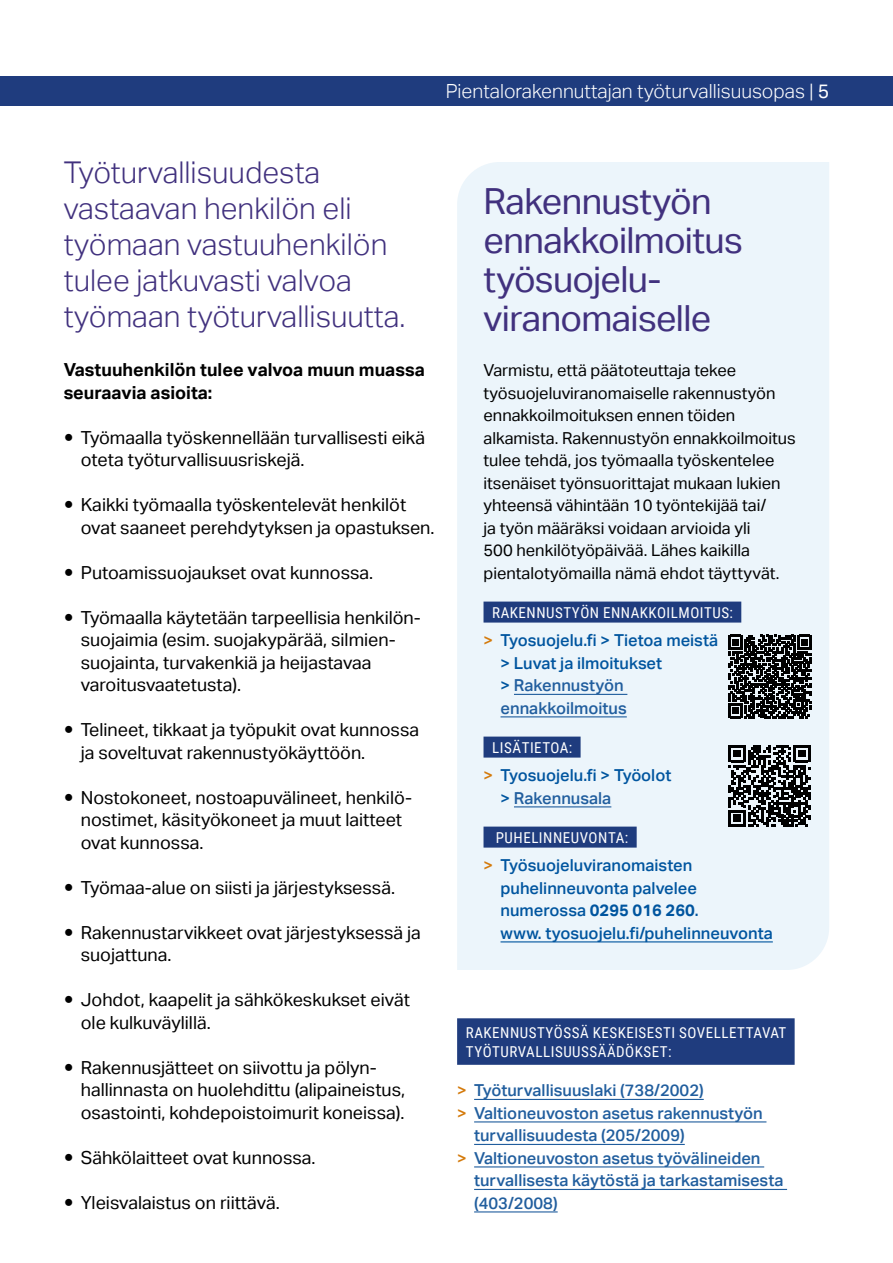
<style>
.page{position:relative;width:893px;height:1263px;background:#fff}
.page>*{position:absolute;margin:0;border:0;box-sizing:border-box;transform-origin:0 0}
.t1{font:36px/39px "Aktiv Grotesk";letter-spacing:-.02em;color:#41317e}
.t2{font:300 30px/36px "Aktiv Grotesk";color:#41317e}
.t3{font:300 19.5px "Aktiv Grotesk";color:#fff}
.t4{font:18px/22.5px "Aktiv Grotesk";color:#000}
.t5{font:700 18px/22.5px "Aktiv Grotesk";color:#000}
.t6{font:16.5px/22.5px "Aktiv Grotesk";color:#000}
.t7{font:500 16.5px/22.5px "Aktiv Grotesk";color:#00559f}
.t8{font:500 16.5px "Aktiv Grotesk";color:#215e9e}
.t9{font:15px/19.5px "Roboto Condensed";letter-spacing:.035em;color:#fff}
.s1{font-weight:400}
.s2{color:#d47a0b}
.s3{color:#215e9e}
.s4{font-weight:700}
</style>
<div class="page">
<div style="left:0;top:76px;width:893px;height:30px;background:#1f3c7e"></div>
<div style="left:457px;top:162px;width:372px;height:808px;background:#ecf5fb"></div>
<div style="left:483px;top:602px;width:258px;height:21px;background:#1f3c7e"></div>
<hr style="left:514px;top:694px;width:113px;height:1px;background:#215e9e">
<hr style="left:500px;top:716px;width:127px;height:1px;background:#215e9e">
<div style="left:483px;top:737px;width:98px;height:21px;background:#1f3c7e"></div>
<hr style="left:514px;top:806px;width:97px;height:1px;background:#215e9e">
<div style="left:483px;top:827px;width:154px;height:21px;background:#1f3c7e"></div>
<hr style="left:500px;top:941px;width:273px;height:1px;background:#00559f">
<svg style="left:728px;top:635px;width:83px;height:83px;background:#3d3f41"></svg>
<svg style="left:728px;top:745px;width:83px;height:82px;background:#575b5d"></svg>
<div style="left:457px;top:1018px;width:338px;height:47px;background:#1f3c7e"></div>
<hr style="left:474px;top:1099px;width:230px;height:1px;background:#215e9e">
<hr style="left:474px;top:1121px;width:292px;height:1px;background:#215e9e">
<hr style="left:474px;top:1144px;width:211px;height:1px;background:#215e9e">
<hr style="left:474px;top:1166px;width:290px;height:1px;background:#215e9e">
<hr style="left:474px;top:1189px;width:313px;height:1px;background:#215e9e">
<hr style="left:474px;top:1211px;width:84px;height:1px;background:#215e9e">
<p class="t3" style="left:446px;top:80px;width:385px">Pientalorakennuttajan työturvallisuusopas | <span class="s1">5</span></p>
<h2 class="t2" style="left:64px;top:155px;width:343px">Työturvallisuudesta vastaavan henkilön eli työmaan vastuuhenkilön tulee jatkuvasti valvoa työmaan työturvallisuutta.</h2>
<p class="t5" style="left:64px;top:359px;width:363px">Vastuuhenkilön tulee valvoa muun muassa seuraavia asioita:</p>
<p class="t4" style="left:81px;top:426px;width:346px">Työmaalla työskennellään turvallisesti eikä oteta työturvallisuusriskejä.</p>
<p class="t4" style="left:81px;top:494px;width:355px">Kaikki työmaalla työskentelevät henkilöt ovat saaneet perehdytyksen ja opastuksen.</p>
<p class="t4" style="left:81px;top:561px;width:294px">Putoamissuojaukset ovat kunnossa.</p>
<p class="t4" style="left:81px;top:606px;width:342px">Työmaalla käytetään tarpeellisia henkilön&shy;suojaimia (esim. suojakypärää, silmien&shy;suojainta, turvakenkiä ja heijastavaa varoitusvaatetusta).</p>
<p class="t4" style="left:81px;top:719px;width:340px">Telineet, tikkaat ja työpukit ovat kunnossa ja soveltuvat rakennustyökäyttöön.</p>
<p class="t4" style="left:81px;top:786px;width:333px">Nostokoneet, nostoapuvälineet, henkilö&shy;nostimet, käsityökoneet ja muut laitteet ovat kunnossa.</p>
<p class="t4" style="left:81px;top:876px;width:316px">Työmaa-alue on siisti ja järjestyksessä.</p>
<p class="t4" style="left:81px;top:921px;width:342px">Rakennustarvikkeet ovat järjestyksessä ja suojattuna.</p>
<p class="t4" style="left:81px;top:989px;width:331px">Johdot, kaapelit ja sähkökeskukset eivät ole kulkuväylillä.</p>
<p class="t4" style="left:81px;top:1056px;width:326px">Rakennusjätteet on siivottu ja pölyn&shy;hallinnasta on huolehdittu (alipaineistus, osastointi, kohdepoistoimurit koneissa).</p>
<p class="t4" style="left:81px;top:1146px;width:236px">Sähkölaitteet ovat kunnossa.</p>
<p class="t4" style="left:81px;top:1191px;width:200px">Yleisvalaistus on riittävä.</p>
<h1 class="t1" style="left:483px;top:182px;width:261px">Rakennustyön ennakkoilmoitus työsuojelu&shy;viranomaiselle</h1>
<p class="t6" style="left:483px;top:359px;width:314px">Varmistu, että päätoteuttaja tekee työsuojeluviranomaiselle rakennustyön ennakkoilmoituksen ennen töiden alkamista. Rakennustyön ennakkoilmoitus tulee tehdä, jos työmaalla työskentelee itsenäiset työnsuorittajat mukaan lukien yhteensä vähintään 10 työntekijää tai/<br>ja työn määräksi voidaan arvioida yli<br>500 henkilötyöpäivää. Lähes kaikilla pientalotyömailla nämä ehdot täyttyvät.</p>
<p class="t9" style="left:492px;top:602px;width:242px">RAKENNUSTYÖN ENNAKKOILMOITUS:</p>
<p class="t7" style="left:500px;top:629px;width:219px;text-indent:-17px"><span class="s2">&gt;</span> Tyosuojelu.fi &gt; Tietoa meistä &gt; Luvat ja ilmoitukset<br>&gt; <span class="s3">Rakennustyön ennakkoilmoitus</span></p>
<p class="t9" style="left:492px;top:737px;width:82px">LISÄTIETOA:</p>
<p class="t7" style="left:500px;top:764px;width:172px;text-indent:-17px"><span class="s2">&gt;</span> Tyosuojelu.fi &gt; Työolot &gt; <span class="s3">Rakennusala</span></p>
<p class="t9" style="left:496px;top:827px;width:134px">PUHELINNEUVONTA:</p>
<p class="t7" style="left:500px;top:854px;width:274px;text-indent:-17px"><span class="s2">&gt;</span> Työsuojeluviranomaisten puhelinneuvonta palvelee numerossa <span class="s4">0295 016 260</span>.<br>www. tyosuojelu.fi/puhelinneuvonta</p>
<p class="t9" style="left:466px;top:1022px;width:322px">RAKENNUSTYÖSSÄ KESKEISESTI SOVELLETTAVAT<br>TYÖTURVALLISUUSSÄÄDÖKSET:</p>
<p class="t8" style="left:457px;top:1081px;width:248px"><span class="s2">&gt;</span> Työturvallisuuslaki (738/2002)</p>
<p class="t8" style="left:457px;top:1103px;width:307px"><span class="s2">&gt;</span> Valtioneuvoston asetus rakennustyön</p>
<p class="t8" style="left:474px;top:1126px;width:212px">turvallisuudesta (205/2009)</p>
<p class="t8" style="left:457px;top:1148px;width:305px"><span class="s2">&gt;</span> Valtioneuvoston asetus työvälineiden</p>
<p class="t8" style="left:474px;top:1171px;width:311px">turvallisesta käytöstä ja tarkastamisesta</p>
<p class="t8" style="left:474px;top:1193px;width:85px">(403/2008)</p>
</div>
